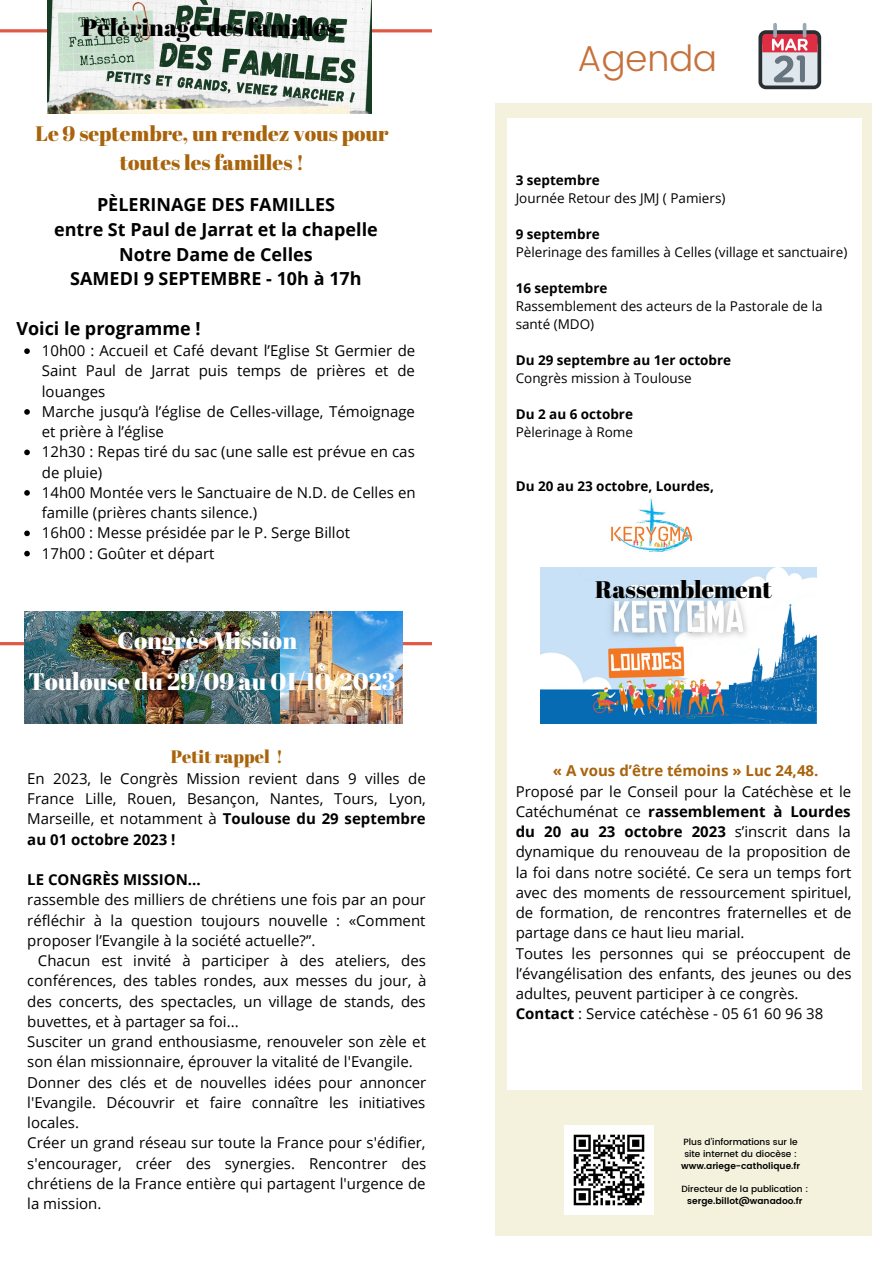
<style>
.page{position:relative;width:893px;height:1264px;background:#fff}
.page>*{position:absolute;margin:0;border:0;box-sizing:border-box;transform-origin:0 0}
.t1{font:300 36px "Poppins";color:#c6713c}
.t2{font:24px "Abril Fatface";color:#fff}
.t3{font:24px "Abril Fatface";color:#000}
.t4{font:21px/29.2px "Abril Fatface";color:#a8630b;text-align:center}
.t5{font:700 18px "Open Sans";color:#000}
.t6{font:18px "Abril Fatface";color:#a8630b}
.t7{font:15px/20.2px "Open Sans";color:#000;text-align:justify}
.t8{font:700 15px "Open Sans";color:#a8630b}
.t9{font:700 15px "Open Sans";color:#000}
.t10{font:13.5px/18px "Open Sans";color:#000}
.t11{font:700 13.5px "Open Sans";color:#000}
.t12{font:500 9px/12px "Poppins";color:#000}
.t13{font:600 9px "Poppins";color:#000}
.s1{font-weight:700}
</style>
<div class="page">
<div style="left:495px;top:104px;width:377px;height:1131px;background:#f4f1dc"></div>
<div style="left:507px;top:118px;width:354px;height:971px;background:#fff"></div>
<img style="left:564px;top:1125px;width:89px;height:89px">
<svg style="left:758px;top:30px;width:63px;height:59px"></svg>
<div style="left:762px;top:41px;width:55px;height:44px;background:linear-gradient(to right,#e1e8ed,#e1e8ed);border-radius:4px"></div>
<hr style="left:773px;top:23px;width:3px;height:15px;background:#99aab5;border-radius:2px">
<svg style="left:802px;top:23px;width:4px;height:15px"></svg>
<svg style="left:762px;top:34px;width:55px;height:48px"></svg>
<svg style="left:0;top:20px;width:432px;height:16px"></svg>
<img style="left:47px;top:0;width:324px;height:114px">
<svg style="left:0;top:632px;width:432px;height:16px"></svg>
<img style="left:24px;top:611px;width:378px;height:112px">
<svg style="left:24px;top:348px;width:6px;height:6px"></svg>
<svg style="left:24px;top:409px;width:6px;height:6px"></svg>
<svg style="left:24px;top:449px;width:6px;height:6px"></svg>
<svg style="left:24px;top:490px;width:6px;height:5px"></svg>
<svg style="left:24px;top:530px;width:6px;height:6px"></svg>
<svg style="left:24px;top:551px;width:6px;height:5px"></svg>
<img style="left:611px;top:498px;width:82px;height:54px">
<img style="left:540px;top:567px;width:276px;height:156px">
<p class="t3" style="left:82px;top:11px;width:256px">Pèlerinage des familles</p>
<p class="t4" style="left:35px;top:118px;width:354px">Le 9 septembre, un rendez vous pour toutes les familles !</p>
<p class="t5" style="left:97px;top:192px;width:239px">PÈLERINAGE DES FAMILLES</p>
<p class="t5" style="left:54px;top:217px;width:325px">entre St Paul de Jarrat et la chapelle</p>
<p class="t5" style="left:119px;top:241px;width:195px">Notre Dame de Celles</p>
<p class="t5" style="left:70px;top:266px;width:293px">SAMEDI 9 SEPTEMBRE - 10h à 17h</p>
<p class="t5" style="left:16px;top:315px;width:186px">Voici le programme !</p>
<p class="t7" style="left:42px;top:340px;width:375px">10h00 : Accueil et Café devant l’Eglise St Germier de Saint Paul de Jarrat puis temps de prières et de louanges</p>
<p class="t7" style="left:42px;top:401px;width:374px">Marche jusqu’à l’église de Celles-village, Témoignage et prière à l’église</p>
<p class="t7" style="left:42px;top:441px;width:374px">12h30 : Repas tiré du sac (une salle est prévue en cas de pluie)</p>
<p class="t7" style="left:42px;top:482px;width:375px">14h00 Montée vers le Sanctuaire de N.D. de Celles en famille (prières chants silence.)</p>
<p class="t7" style="left:42px;top:522px;width:310px">16h00 : Messe présidée par le P. Serge Billot</p>
<p class="t7" style="left:42px;top:542px;width:174px">17h00 : Goûter et départ</p>
<p class="t2" style="left:117px;top:623px;width:181px">Congrès Mission</p>
<p class="t2" style="left:28px;top:664px;width:369px">Toulouse du 29/09 au 01/10/2023</p>
<p class="t6" style="left:171px;top:743px;width:114px">Petit rappel !</p>
<p class="t7" style="left:27px;top:768px;width:400px">En 2023, le Congrès Mission revient dans 9 villes de France Lille, Rouen, Besançon, Nantes, Tours, Lyon, Marseille, et notamment à <span class="s1">Toulouse du 29 septembre au 01 octobre 2023 !</span></p>
<p class="t9" style="left:27px;top:869px;width:175px">LE CONGRÈS MISSION...</p>
<p class="t7" style="left:27px;top:889px;width:400px">rassemble des milliers de chrétiens une fois par an pour réfléchir à la question toujours nouvelle : «Comment proposer l’Evangile à la société actuelle?”.</p>
<p class="t7" style="left:27px;top:950px;width:401px;text-indent:11px">Chacun est invité à participer à des ateliers, des conférences, des tables rondes, aux messes du jour, à des concerts, des spectacles, un village de stands, des buvettes, et à partager sa foi...</p>
<p class="t7" style="left:27px;top:1031px;width:400px">Susciter un grand enthousiasme, renouveler son zèle et son élan missionnaire, éprouver la vitalité de l'Evangile.</p>
<p class="t7" style="left:27px;top:1071px;width:400px">Donner des clés et de nouvelles idées pour annoncer l'Evangile. Découvrir et faire connaître les initiatives locales.</p>
<p class="t7" style="left:27px;top:1132px;width:400px">Créer un grand réseau sur toute la France pour s'édifier, s'encourager, créer des synergies. Rencontrer des chrétiens de la France entière qui partagent l'urgence de la mission.</p>
<p class="t1" style="left:577px;top:38px;width:141px">Agenda</p>
<p class="t11" style="left:515px;top:171px;width:86px">3 septembre</p>
<p class="t10" style="left:515px;top:189px;width:211px">Journée Retour des JMJ ( Pamiers)</p>
<p class="t11" style="left:515px;top:225px;width:86px">9 septembre</p>
<p class="t10" style="left:515px;top:243px;width:333px">Pèlerinage des familles à Celles (village et sanctuaire)</p>
<p class="t11" style="left:515px;top:279px;width:93px">16 septembre</p>
<p class="t10" style="left:515px;top:297px;width:308px">Rassemblement des acteurs de la Pastorale de la santé (MDO)</p>
<p class="t11" style="left:515px;top:351px;width:217px">Du 29 septembre au 1er octobre</p>
<p class="t10" style="left:515px;top:369px;width:178px">Congrès mission à Toulouse</p>
<p class="t11" style="left:515px;top:405px;width:119px">Du 2 au 6 octobre</p>
<p class="t10" style="left:515px;top:423px;width:119px">Pèlerinage à Rome</p>
<p class="t11" style="left:515px;top:477px;width:200px">Du 20 au 23 octobre, Lourdes,</p>
<p class="t3" style="left:595px;top:572px;width:178px">Rassemblement</p>
<p class="t8" style="left:553px;top:760px;width:267px">« A vous d’être témoins » Luc 24,48.</p>
<p class="t7" style="left:515px;top:780px;width:337px">Proposé par le Conseil pour la Catéchèse et le Catéchuménat ce <span class="s1">rassemblement à Lourdes du 20 au 23 octobre 2023</span> s’inscrit dans la dynamique du renouveau de la proposition de la foi dans notre société. Ce sera un temps fort avec des moments de ressourcement spirituel, de formation, de rencontres fraternelles et de partage dans ce haut lieu marial.</p>
<p class="t7" style="left:515px;top:942px;width:337px">Toutes les personnes qui se préoccupent de l’évangélisation des enfants, des jeunes ou des adultes, peuvent participer à ce congrès.</p>
<p class="t7" style="left:515px;top:1003px;width:309px"><span class="s1">Contact</span> : Service catéchèse - 05 61 60 96 38</p>
<p class="t12" style="left:683px;top:1135px;width:116px">Plus d'informations sur le site internet du diocèse :</p>
<p class="t13" style="left:681px;top:1160px;width:120px">www.ariege-catholique.fr</p>
<p class="t12" style="left:681px;top:1183px;width:128px">Directeur de la publication :</p>
<p class="t13" style="left:687px;top:1195px;width:117px">serge.billot@wanadoo.fr</p>
</div>
